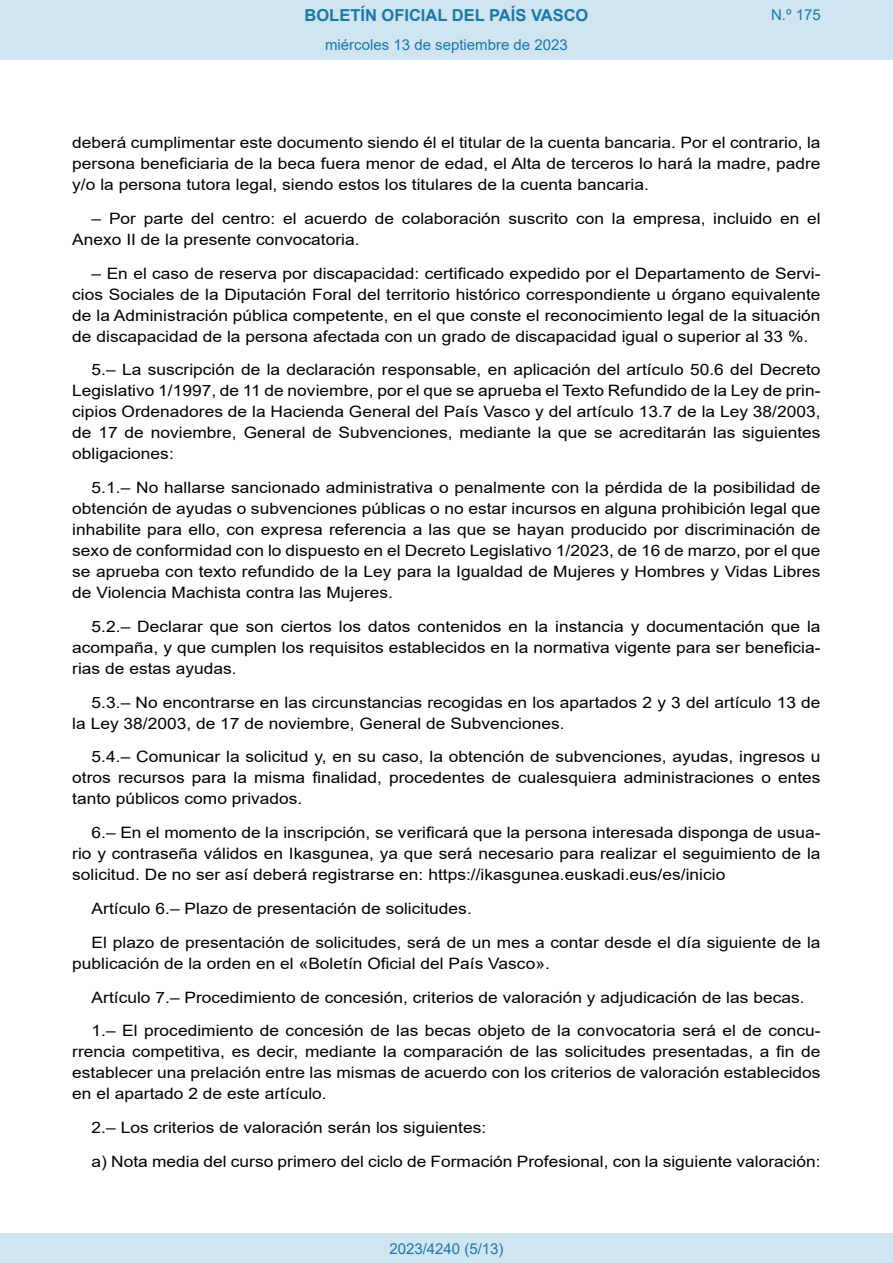
<style>
.page{position:relative;width:893px;height:1263px;background:#fff}
.page>*{position:absolute;margin:0;border:0;box-sizing:border-box;transform-origin:0 0}
.t1{font:700 16.5px "Arial";color:#1879ad}
.BOPVDetalle{font:15.6px/21px "Arial";color:#000;text-align:justify;scale:1.11 1}
.Paginacion_Centro{font:15px "Arial";color:#1879ad}
</style>
<div class="page">
<div style="left:0;top:0;width:893px;height:60px;background:#d0e5f0"></div>
<div style="left:0;top:1233px;width:893px;height:30px;background:#d0e5f0"></div>
<p class="t1" style="left:305px;top:3px;width:285px">BOLETÍN OFICIAL DEL PAÍS VASCO</p>
<p class="Paginacion_Centro" style="left:325px;top:35px;width:244px">miércoles 13 de septiembre de 2023</p>
<p class="Paginacion_Centro" style="left:771px;top:5px;width:51px">N.º 175</p>
<p class="BOPVDetalle" style="left:72px;top:132px;width:676px">deberá cumplimentar este documento siendo él el titular de la cuenta bancaria. Por el contrario, la persona beneficiaria de la beca fuera menor de edad, el Alta de terceros lo hará la madre, padre y/o la persona tutora legal, siendo estos los titulares de la cuenta bancaria.</p>
<p class="BOPVDetalle" style="left:72px;top:208px;width:676px;text-indent:19px">– Por parte del centro: el acuerdo de colaboración suscrito con la empresa, incluido en el<br>Anexo II de la presente convocatoria.</p>
<p class="BOPVDetalle" style="left:72px;top:263px;width:676px;text-indent:19px">– En el caso de reserva por discapacidad: certificado expedido por el Departamento de Servi&shy;cios Sociales de la Diputación Foral del territorio histórico correspondiente u órgano equivalente de la Administración pública competente, en el que conste el reconocimiento legal de la situación de discapacidad de la persona afectada con un grado de discapacidad igual o superior al 33 %.</p>
<p class="BOPVDetalle" style="left:72px;top:359px;width:676px;text-indent:19px">5.– La suscripción de la declaración responsable, en aplicación del artículo 50.6 del Decreto Legislativo 1/1997, de 11 de noviembre, por el que se aprueba el Texto Refundido de la Ley de prin&shy;cipios Ordenadores de la Hacienda General del País Vasco y del artículo 13.7 de la Ley 38/2003, de 17 de noviembre, General de Subvenciones, mediante la que se acreditarán las siguientes obligaciones:</p>
<p class="BOPVDetalle" style="left:72px;top:477px;width:676px;text-indent:19px">5.1.– No hallarse sancionado administrativa o penalmente con la pérdida de la posibilidad de obtención de ayudas o subvenciones públicas o no estar incursos en alguna prohibición legal que inhabilite para ello, con expresa referencia a las que se hayan producido por discriminación de sexo de conformidad con lo dispuesto en el Decreto Legislativo 1/2023, de 16 de marzo, por el que se aprueba con texto refundido de la Ley para la Igualdad de Mujeres y Hombres y Vidas Libres de Violencia Machista contra las Mujeres.</p>
<p class="BOPVDetalle" style="left:72px;top:616px;width:676px;text-indent:19px">5.2.– Declarar que son ciertos los datos contenidos en la instancia y documentación que la acompaña, y que cumplen los requisitos establecidos en la normativa vigente para ser beneficia&shy;rias de estas ayudas.</p>
<p class="BOPVDetalle" style="left:72px;top:692px;width:676px;text-indent:19px">5.3.– No encontrarse en las circunstancias recogidas en los apartados 2 y 3 del artículo 13 de la Ley 38/2003, de 17 de noviembre, General de Subvenciones.</p>
<p class="BOPVDetalle" style="left:72px;top:746px;width:676px;text-indent:19px">5.4.– Comunicar la solicitud y, en su caso, la obtención de subvenciones, ayudas, ingresos u otros recursos para la misma finalidad, procedentes de cualesquiera administraciones o entes tanto públicos como privados.</p>
<p class="BOPVDetalle" style="left:72px;top:822px;width:676px;text-indent:19px">6.– En el momento de la inscripción, se verificará que la persona interesada disponga de usua&shy;rio y contraseña válidos en Ikasgunea, ya que será necesario para realizar el seguimiento de la solicitud. De no ser así deberá registrarse en: https://ikasgunea.euskadi.eus/es/inicio</p>
<p class="BOPVDetalle" style="left:92px;top:898px;width:344px">Artículo 6.– Plazo de presentación de solicitudes.</p>
<p class="BOPVDetalle" style="left:72px;top:932px;width:676px;text-indent:19px">El plazo de presentación de solicitudes, será de un mes a contar desde el día siguiente de la publicación de la orden en el «Boletín Oficial del País Vasco».</p>
<p class="BOPVDetalle" style="left:92px;top:986px;width:644px">Artículo 7.– Procedimiento de concesión, criterios de valoración y adjudicación de las becas.</p>
<p class="BOPVDetalle" style="left:72px;top:1020px;width:676px;text-indent:19px">1.– El procedimiento de concesión de las becas objeto de la convocatoria será el de concu&shy;rrencia competitiva, es decir, mediante la comparación de las solicitudes presentadas, a fin de establecer una prelación entre las mismas de acuerdo con los criterios de valoración establecidos en el apartado 2 de este artículo.</p>
<p class="BOPVDetalle" style="left:92px;top:1117px;width:357px">2.– Los criterios de valoración serán los siguientes:</p>
<p class="BOPVDetalle" style="left:92px;top:1151px;width:658px">a) Nota media del curso primero del ciclo de Formación Profesional, con la siguiente valoración:</p>
<p class="Paginacion_Centro" style="left:389px;top:1238px;width:116px">2023/4240 (5/13)</p>
</div>
